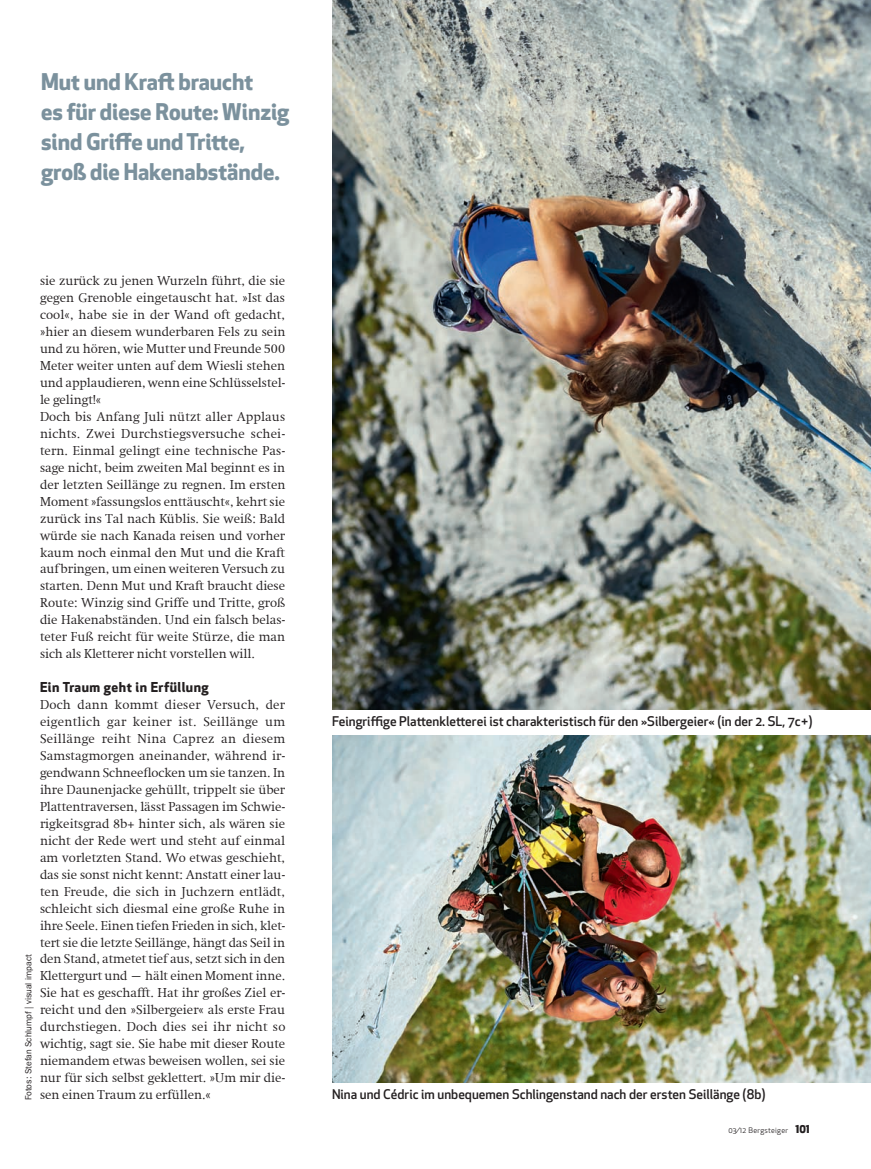
<style>
.page{position:relative;width:871px;height:1169px;background:#fff}
.page>*{position:absolute;margin:0;border:0;box-sizing:border-box;transform-origin:0 0}
._23_Marginalie{font:700 22.5px/30px "Apex New";color:#7b919d}
._18_Zwischentitel{font:700 13.35px "Apex New";letter-spacing:.035em;color:#231f20}
._15_Lauftext{font:300 13.05px/17px "Swift Com";letter-spacing:-.005em;color:#231f20;text-align:justify}
._21_Bildunterschrift{font:500 13.05px "Apex New";color:#231f20}
._24_Tabellentext{font:9px "Franklin Gothic LT";color:#231f20;scale:.96 1}
.t1{font:7.5px "Apex New";letter-spacing:.03em;color:#231f20}
.s1{font-weight:800;font-size:10.5px}
</style>
<div class="page">
<img style="left:332px;top:0;width:539px;height:709px">
<img style="left:332px;top:735px;width:539px;height:347px">
<p class="_23_Marginalie" style="left:41px;top:66px;width:250px">Mut und Kraft braucht<br>es für diese Route: Winzig sind Griffe und Tritte, groß die Hakenabstände.</p>
<p class="_15_Lauftext" style="left:40px;top:272px;width:247px">sie zurück zu jenen Wurzeln führt, die sie gegen Grenoble eingetauscht hat. »Ist das cool«, habe sie in der Wand oft gedacht, »hier an diesem wunderbaren Fels zu sein und zu hören, wie Mutter und Freunde 500<br>Meter weiter unten auf dem Wiesli stehen und applaudieren, wenn eine Schlüsselstel&shy;le gelingt!«</p>
<p class="_15_Lauftext" style="left:40px;top:408px;width:247px">Doch bis Anfang Juli nützt aller Applaus nichts. Zwei Durchstiegsversuche schei&shy;tern. Einmal gelingt eine technische Pas&shy;sage nicht, beim zweiten Mal beginnt es in der letzten Seillänge zu regnen. Im ersten Moment »fassungslos enttäuscht«, kehrt sie zurück ins Tal nach Küblis. Sie weiß: Bald würde sie nach Kanada reisen und vorher kaum noch einmal den Mut und die Kraft aufbringen, um einen weiteren Versuch zu starten. Denn Mut und Kraft braucht diese Route: Winzig sind Griffe und Tritte, groß die Hakenabständen. Und ein falsch belas&shy;teter Fuß reicht für weite Stürze, die man sich als Kletterer nicht vorstellen will.</p>
<p class="_18_Zwischentitel" style="left:40px;top:677px;width:170px">Ein Traum geht in Erfüllung</p>
<p class="_15_Lauftext" style="left:40px;top:696px;width:247px">Doch dann kommt dieser Versuch, der eigentlich gar keiner ist. Seillänge um Seillänge reiht Nina Caprez an diesem Samstagmorgen aneinander, während ir&shy;gendwann Schneeflocken um sie tanzen. In ihre Daunenjacke gehüllt, trippelt sie über Plattentraversen, lässt Passagen im Schwie&shy;rigkeitsgrad 8b+ hinter sich, als wären sie nicht der Rede wert und steht auf einmal am vorletzten Stand. Wo etwas geschieht, das sie sonst nicht kennt: Anstatt einer lau&shy;ten Freude, die sich in Juchzern entlädt, schleicht sich diesmal eine große Ruhe in ihre Seele. Einen tiefen Frieden in sich, klet&shy;tert sie die letzte Seillänge, hängt das Seil in den Stand, atmetet tief aus, setzt sich in den Klettergurt und – hält einen Moment inne.</p>
<p class="_15_Lauftext" style="left:40px;top:984px;width:247px">Sie hat es geschafft. Hat ihr großes Ziel er&shy;reicht und den »Silbergeier« als erste Frau durchstiegen. Doch dies sei ihr nicht so wichtig, sagt sie. Sie habe mit dieser Route niemandem etwas beweisen wollen, sei sie nur für sich selbst geklettert. »Um mir die&shy;sen einen Traum zu erfüllen.«</p>
<p class="_24_Tabellentext" style="left:23px;top:1100px;width:153px;rotate:-90deg">Fotos: Stefan Schlumpf | visual impact</p>
<p class="_21_Bildunterschrift" style="left:332px;top:712px;width:482px">Feingriffige Plattenkletterei ist charakteristisch für den »Silbergeier« (in der 2. SL, 7c+)</p>
<p class="_21_Bildunterschrift" style="left:332px;top:1085px;width:435px">Nina und Cédric im unbequemen Schlingenstand nach der ersten Seillänge (8b)</p>
<p class="t1" style="left:728px;top:1125px;width:83px">03⁄12 Bergsteiger <span class="s1">101</span></p>
</div>
